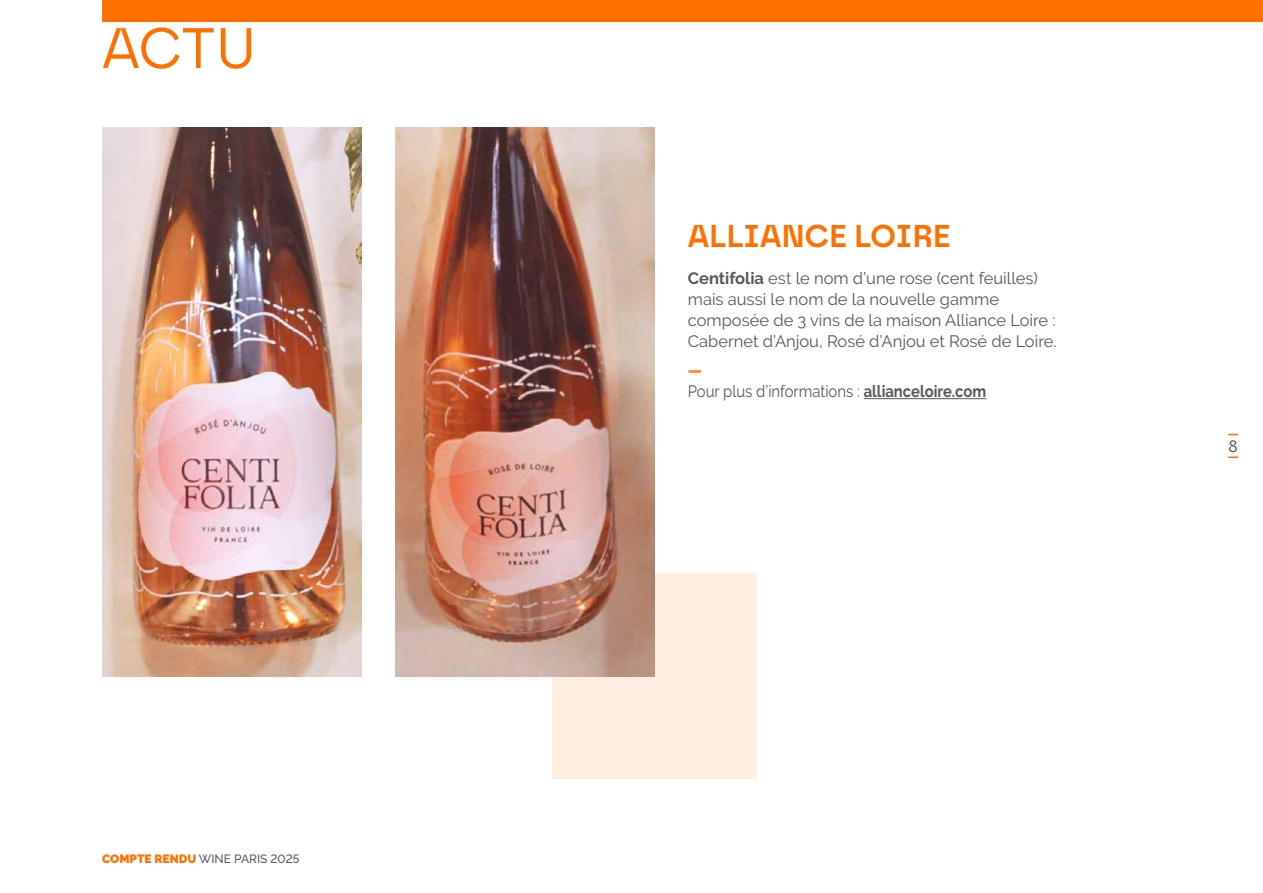
<style>
.page{position:relative;width:1263px;height:893px;background:#fff}
.page>*{position:absolute;margin:0;border:0;box-sizing:border-box;transform-origin:0 0}
.t1{font:57px "Safiro";color:#ff7000}
.t2{font:600 31.5px "Safiro";color:#ff7000}
.t3{font:16.5px/21px "Raleway";color:#58585a}
.t4{font:16.5px/21px "Raleway";color:#58585a;scale:.9 1}
.t5{font:16.5px "Safiro";color:#58585a}
.t6{font:500 12px "Raleway";color:#58585a}
.s1{font-weight:900;color:#ff7000}
.s2{font-weight:700}
.s3{font-weight:900;color:#ff8d33}
</style>
<div class="page">
<div style="left:102px;top:0;width:1161px;height:21px;background:#ff7000"></div>
<div style="left:553px;top:573px;width:204px;height:204px;background:#ffeee0"></div>
<img style="left:102px;top:128px;width:259px;height:548px">
<img style="left:395px;top:128px;width:260px;height:548px">
<hr style="left:864px;top:398px;width:122px;height:1px;background:#58585a">
<svg style="left:1228px;top:456px;width:10px;height:2px"></svg>
<h1 class="t1" style="left:102px;top:15px;width:155px">ACTU</h1>
<p class="t6" style="left:102px;top:852px;width:199px"><span class="s1">COMPTE RENDU</span> WINE PARIS 2025</p>
<h2 class="t2" style="left:688px;top:217px;width:265px">ALLIANCE LOIRE</h2>
<p class="t3" style="left:688px;top:268px;width:370px"><span class="s2">Centifolia</span> est le nom d’une rose (cent feuilles) mais aussi le nom de la nouvelle gamme composée de 3 vins de la maison Alliance Loire :<br>Cabernet d’Anjou, Rosé d’Anjou et Rosé de Loire.</p>
<p class="t4" style="left:688px;top:360px;width:333px"><span class="s3">—<br></span>Pour plus d’informations : <span class="s2">allianceloire.com</span></p>
<p class="t5" style="left:1228px;top:437px;width:11px">8</p>
</div>
